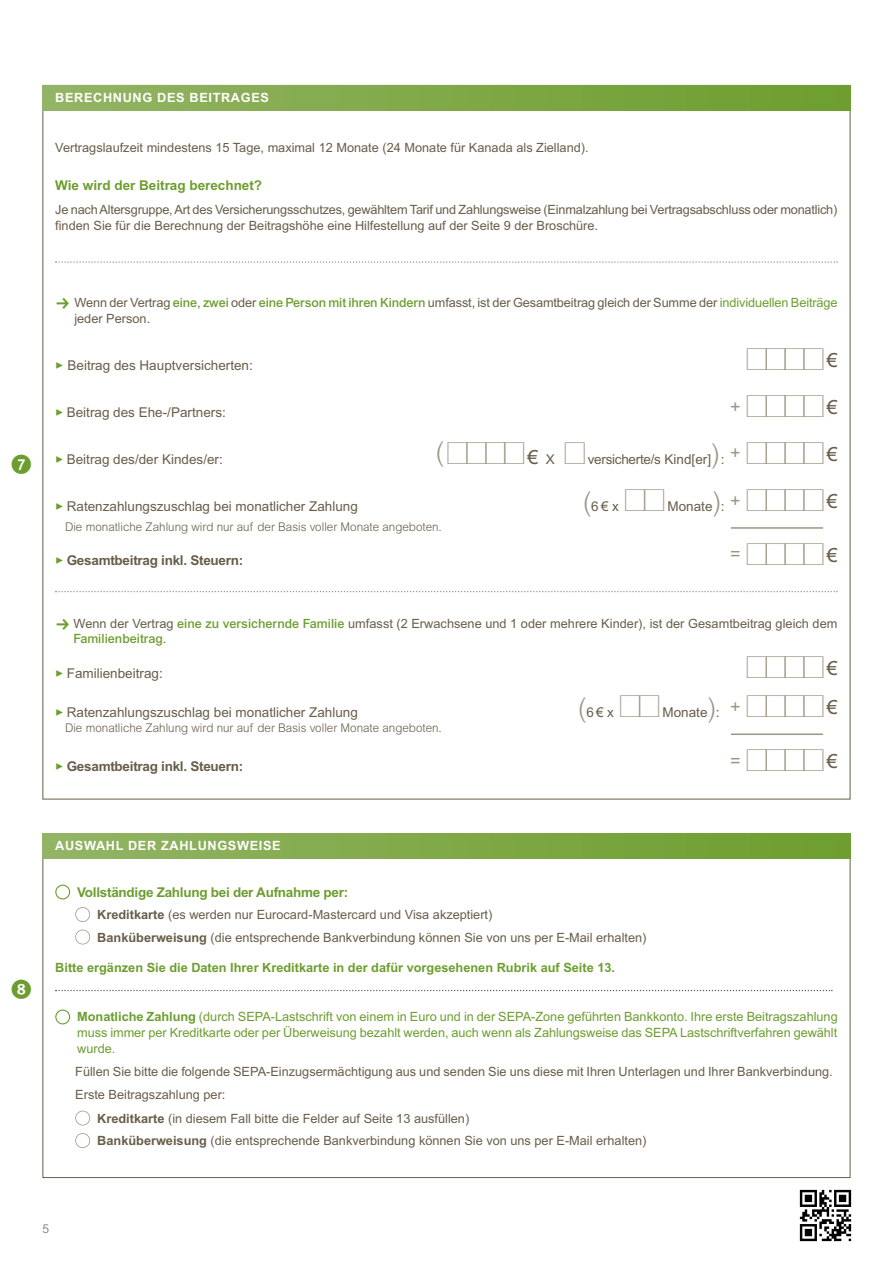
<style>
.page{position:relative;width:893px;height:1263px;background:#fff}
.page>*{position:absolute;margin:0;border:0;box-sizing:border-box;transform-origin:0 0}
.t1{font:28.5px "FF Dingbests";color:#6c9e2f}
.t2{font:300 27px "Arial";color:#9d9684}
.t3{font:19.5px "Arial";color:#685d49}
.t4{font:18px "Arial";color:#9d9684}
.t5{font:13.5px "Arial";color:#685d49}
.t6{font:700 13.5px "Arial";letter-spacing:-.02em;color:#685d49}
.t7{font:700 13.5px "Arial";letter-spacing:-.02em;color:#6c9e2f}
.t8{font:700 13.5px "Arial";color:#6c9e2f}
.t9{font:13.5px "Arial";letter-spacing:-.02em;color:#685d49}
.t10{font:12.75px/15.8px "Arial";color:#685d49}
.t11{font:12.75px/15.8px "Arial";letter-spacing:-.005em;color:#6c9e2f;text-align:justify}
.t12{font:700 12.75px "Arial";color:#6c9e2f}
.t13{font:700 12.75px "Arial";letter-spacing:.05em;color:#fff}
.t14{font:300 12px "Arial";color:#685d49}
.s1{font-family:"FF Dingbests";font-size:19.5px;color:#6c9e2f}
.s2{font-weight:500;color:#6c9e2f}
.s3{color:#6c9e2f}
.s4{font-family:"FF Dingbests";color:#6c9e2f}
.s5{font-size:13.5px}
.s6{font-weight:300;font-size:27px;color:#9d9684}
.s7{font-family:"FF Dingbests";font-weight:400;color:#6c9e2f}
.s8{font-weight:700}
</style>
<div class="page">
<img style="left:799px;top:1189px;width:53px;height:53px">
<div style="left:43px;top:833px;width:807px;height:26px;background:linear-gradient(to right,#92b464,#6d9d2d)"></div>
<svg style="left:55px;top:990px;width:778px;height:1px"></svg>
<div style="left:75px;top:929px;width:15px;height:15px;border:2px solid #9d9684;border-radius:50%"></div>
<svg style="left:55px;top:884px;width:15px;height:15px"></svg>
<div style="left:75px;top:1111px;width:15px;height:14px;border:2px solid #9d9684;border-radius:50%"></div>
<div style="left:75px;top:1133px;width:15px;height:15px;border:2px solid #9d9684;border-radius:50%"></div>
<svg style="left:55px;top:1009px;width:15px;height:15px"></svg>
<div style="left:75px;top:907px;width:15px;height:15px;border:2px solid #9d9684;border-radius:50%"></div>
<div style="left:43px;top:85px;width:807px;height:25px;background:linear-gradient(to right,#92b464,#6d9d2d)"></div>
<svg style="left:55px;top:261px;width:783px;height:2px"></svg>
<svg style="left:55px;top:591px;width:783px;height:1px"></svg>
<hr style="left:731px;top:527px;width:92px;height:2px;background:#9d9684">
<hr style="left:731px;top:733px;width:92px;height:2px;background:#9d9684">
<p class="t13" style="left:55px;top:90px;width:215px">BERECHNUNG DES BEITRAGES</p>
<p class="t10" style="left:55px;top:140px;width:535px">Vertragslaufzeit mindestens 15 Tage, maximal 12 Monate (24 Monate für Kanada als Zielland).</p>
<p class="t8" style="left:55px;top:177px;width:208px">Wie wird der Beitrag berechnet?</p>
<p class="t10" style="left:55px;top:202px;width:784px">Je nach Altersgruppe, Art des Versicherungsschutzes, gewähltem Tarif und Zahlungsweise (Einmalzahlung bei Vertragsabschluss oder monatlich) finden Sie für die Berechnung der Beitragshöhe eine Hilfestellung auf der Seite 9 der Broschüre.</p>
<h1 class="t1" style="left:9px;top:447px;width:26px">7</h1>
<p class="t10" style="left:74px;top:295px;width:765px;text-indent:-19px"><span class="s1">f</span> Wenn der Vertrag <span class="s2">eine</span>, <span class="s2">zwei</span> oder <span class="s2">eine Person mit ihren Kindern</span> umfasst, ist der Gesamtbeitrag gleich der Summe der <span class="s3">individuellen Beiträge </span>jeder Person.</p>
<p class="t5" style="left:55px;top:357px;width:199px"><span class="s4">&gt;</span> Beitrag des Hauptversicherten:</p>
<h3 class="t3" style="left:827px;top:349px;width:12px">€</h3>
<p class="t5" style="left:55px;top:404px;width:172px"><span class="s4">&gt;</span> Beitrag des Ehe-/Partners:</p>
<h3 class="t3" style="left:827px;top:396px;width:12px">€</h3>
<p class="t5" style="left:55px;top:451px;width:169px"><span class="s4">&gt;</span> Beitrag des/der Kindes/er:</p>
<h3 class="t4" style="left:730px;top:396px;width:12px">+</h3>
<h3 class="t4" style="left:730px;top:442px;width:12px">+</h3>
<h3 class="t4" style="left:730px;top:490px;width:12px">+</h3>
<h2 class="t2" style="left:436px;top:436px;width:10px">(</h2>
<h3 class="t3" style="left:528px;top:446px;width:29px">€ <span class="s5">X</span></h3>
<p class="t9" style="left:588px;top:451px;width:138px">versicherte/s Kind[er]<span class="s6">)</span>:</p>
<h3 class="t3" style="left:827px;top:443px;width:12px">€</h3>
<p class="t5" style="left:55px;top:498px;width:304px"><span class="s4">&gt;</span> Ratenzahlungszuschlag bei monatlicher Zahlung</p>
<p class="t5" style="left:583px;top:498px;width:38px"><span class="s6">(</span>6€x</p>
<p class="t5" style="left:667px;top:498px;width:59px">Monate<span class="s6">)</span>:</p>
<h3 class="t3" style="left:827px;top:490px;width:12px">€</h3>
<p class="t14" style="left:65px;top:519px;width:378px">Die monatliche Zahlung wird nur auf der Basis voller Monate angeboten.</p>
<p class="t6" style="left:55px;top:552px;width:189px"><span class="s7">&gt;</span> Gesamtbeitrag inkl. Steuern:</p>
<h3 class="t3" style="left:827px;top:544px;width:12px">€</h3>
<h3 class="t4" style="left:730px;top:543px;width:12px">=</h3>
<p class="t10" style="left:73px;top:615px;width:765px;text-indent:-18px"><span class="s1">f</span> Wenn der Vertrag <span class="s2">eine zu versichernde Familie</span> umfasst (2 Erwachsene und 1 oder mehrere Kinder), ist der Gesamtbeitrag gleich dem<br><span class="s2">Familienbeitrag</span>.</p>
<p class="t5" style="left:55px;top:665px;width:109px"><span class="s4">&gt;</span> Familienbeitrag:</p>
<h3 class="t3" style="left:827px;top:656px;width:12px">€</h3>
<p class="t5" style="left:55px;top:704px;width:304px"><span class="s4">&gt;</span> Ratenzahlungszuschlag bei monatlicher Zahlung</p>
<p class="t5" style="left:578px;top:704px;width:38px"><span class="s6">(</span>6€x</p>
<p class="t5" style="left:662px;top:704px;width:59px">Monate<span class="s6">)</span>:</p>
<h3 class="t3" style="left:827px;top:695px;width:12px">€</h3>
<p class="t14" style="left:65px;top:720px;width:378px">Die monatliche Zahlung wird nur auf der Basis voller Monate angeboten.</p>
<p class="t6" style="left:55px;top:758px;width:189px"><span class="s7">&gt;</span> Gesamtbeitrag inkl. Steuern:</p>
<h3 class="t3" style="left:827px;top:749px;width:12px">€</h3>
<h3 class="t4" style="left:730px;top:696px;width:12px">+</h3>
<h3 class="t4" style="left:730px;top:750px;width:12px">=</h3>
<h1 class="t1" style="left:9px;top:972px;width:26px">8</h1>
<p class="t13" style="left:55px;top:838px;width:227px">AUSWAHL DER ZAHLUNGSWEISE</p>
<p class="t7" style="left:77px;top:884px;width:272px">Vollständige Zahlung bei der Aufnahme per:</p>
<p class="t10" style="left:97px;top:903px;width:551px;line-height:22.5px"><span class="s8">Kreditkarte</span> (es werden nur Eurocard-Mastercard und Visa akzeptiert)<br><span class="s8">Banküberweisung</span> (die entsprechende Bankverbindung können Sie von uns per E-Mail erhalten)</p>
<p class="t12" style="left:55px;top:960px;width:561px">Bitte ergänzen Sie die Daten Ihrer Kreditkarte in der dafür vorgesehenen Rubrik auf Seite 13.</p>
<p class="t11" style="left:77px;top:1009px;width:762px"><span class="s8">Monatliche Zahlung</span> (durch SEPA-Lastschrift von einem in Euro und in der SEPA-Zone geführten Bankkonto. Ihre erste Beitragszahlung muss immer per Kreditkarte oder per Überweisung bezahlt werden, auch wenn als Zahlungsweise das SEPA Lastschriftverfahren gewählt wurde.</p>
<p class="t10" style="left:75px;top:1063px;width:759px">Füllen Sie bitte die folgende SEPA-Einzugsermächtigung aus und senden Sie uns diese mit Ihren Unterlagen und Ihrer Bankverbindung.</p>
<p class="t10" style="left:75px;top:1086px;width:152px">Erste Beitragszahlung per:</p>
<p class="t10" style="left:97px;top:1110px;width:374px"><span class="s8">Kreditkarte</span> (in diesem Fall bitte die Felder auf Seite 13 ausfüllen)</p>
<p class="t10" style="left:97px;top:1133px;width:551px"><span class="s8">Banküberweisung</span> (die entsprechende Bankverbindung können Sie von uns per E-Mail erhalten)</p>
<p class="t14" style="left:42px;top:1222px;width:8px">5</p>
</div>
